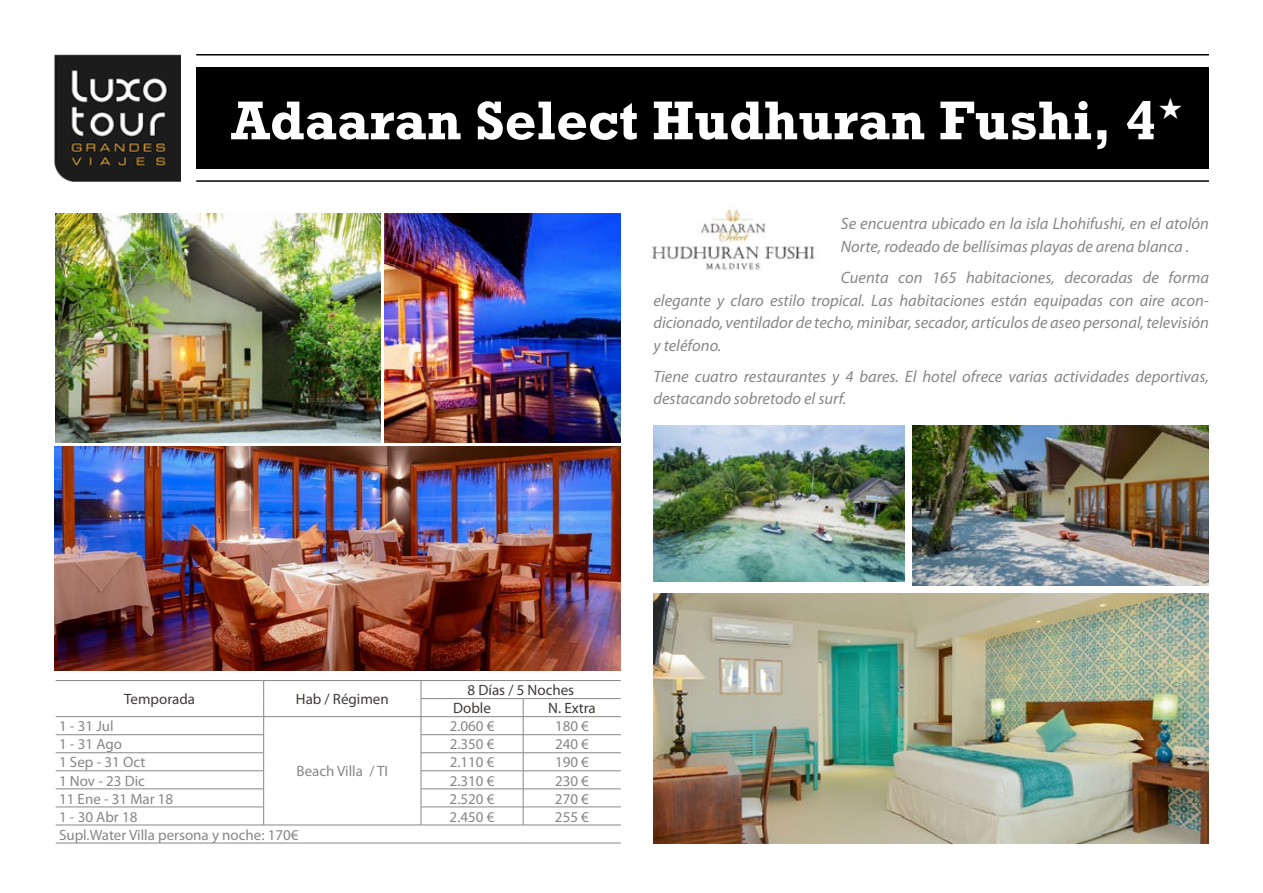
<style>
.page{position:relative;width:1263px;height:893px;background:#fff}
.page>*{position:absolute;margin:0;border:0;box-sizing:border-box;transform-origin:0 0}
.t1{font:700 55.5px "Rockwell";color:#fff}
.t2{font:italic 16.5px/22.5px "Myriad Pro";color:#878787}
.t3{font:15px "Myriad Pro";color:#878787}
.t4{font:15px/18px "Myriad Pro";color:#403b38}
</style>
<div class="page">
<img style="left:56px;top:213px;width:325px;height:229px">
<img style="left:385px;top:213px;width:236px;height:229px">
<img style="left:653px;top:593px;width:556px;height:250px">
<img style="left:653px;top:425px;width:251px;height:156px">
<img style="left:54px;top:54px;width:126px;height:128px">
<hr style="left:196px;top:54px;width:1013px;height:2px;background:#000">
<hr style="left:196px;top:180px;width:1013px;height:2px;background:#000">
<div style="left:196px;top:67px;width:1013px;height:102px;background:#000"></div>
<hr style="left:421px;top:698px;width:102px;height:1px;background:#878787">
<hr style="left:523px;top:698px;width:98px;height:1px;background:#878787">
<hr style="left:56px;top:716px;width:208px;height:1px;background:#878787">
<hr style="left:264px;top:716px;width:157px;height:1px;background:#878787">
<hr style="left:421px;top:716px;width:102px;height:1px;background:#878787">
<hr style="left:523px;top:716px;width:98px;height:1px;background:#878787">
<hr style="left:56px;top:734px;width:208px;height:1px;background:#878787">
<hr style="left:421px;top:734px;width:102px;height:1px;background:#878787">
<hr style="left:523px;top:734px;width:98px;height:1px;background:#878787">
<hr style="left:56px;top:752px;width:208px;height:1px;background:#878787">
<hr style="left:421px;top:752px;width:102px;height:1px;background:#878787">
<hr style="left:523px;top:752px;width:98px;height:1px;background:#878787">
<hr style="left:56px;top:770px;width:208px;height:1px;background:#878787">
<hr style="left:421px;top:770px;width:102px;height:1px;background:#878787">
<hr style="left:523px;top:770px;width:98px;height:1px;background:#878787">
<hr style="left:56px;top:789px;width:208px;height:1px;background:#878787">
<hr style="left:421px;top:789px;width:102px;height:1px;background:#878787">
<hr style="left:523px;top:789px;width:98px;height:1px;background:#878787">
<hr style="left:56px;top:807px;width:208px;height:1px;background:#878787">
<hr style="left:421px;top:807px;width:102px;height:1px;background:#878787">
<hr style="left:523px;top:807px;width:98px;height:1px;background:#878787">
<svg style="left:263px;top:681px;width:1px;height:144px"></svg>
<svg style="left:421px;top:681px;width:1px;height:144px"></svg>
<svg style="left:523px;top:699px;width:1px;height:126px"></svg>
<hr style="left:56px;top:680px;width:208px;height:1px;background:#878787">
<hr style="left:264px;top:680px;width:157px;height:1px;background:#878787">
<hr style="left:421px;top:680px;width:102px;height:1px;background:#878787">
<hr style="left:523px;top:680px;width:98px;height:1px;background:#878787">
<hr style="left:264px;top:825px;width:157px;height:1px;background:#878787">
<hr style="left:56px;top:825px;width:208px;height:1px;background:#878787">
<hr style="left:56px;top:843px;width:208px;height:1px;background:#878787">
<hr style="left:264px;top:843px;width:157px;height:1px;background:#878787">
<hr style="left:421px;top:843px;width:102px;height:1px;background:#878787">
<hr style="left:523px;top:843px;width:98px;height:1px;background:#878787">
<hr style="left:421px;top:825px;width:102px;height:1px;background:#878787">
<hr style="left:523px;top:825px;width:98px;height:1px;background:#878787">
<img style="left:651px;top:208px;width:164px;height:62px">
<img style="left:912px;top:425px;width:297px;height:160px">
<img style="left:54px;top:446px;width:567px;height:224px">
<h1 class="t1" style="left:231px;top:87px;width:926px">Adaaran Select Hudhuran Fushi, 4</h1>
<p class="t2" style="left:841px;top:212px;width:370px">Se encuentra ubicado en la isla Lhohifushi, en el atolón<br>Norte, rodeado de bellísimas playas de arena blanca .</p>
<p class="t2" style="left:653px;top:266px;width:557px;text-align:justify;text-indent:187px">Cuenta con 165 habitaciones, decoradas de forma elegante y claro estilo tropical. Las habitaciones están equipadas con aire acon&shy;dicionado, ventilador de techo, minibar, secador, artículos de aseo personal, televisión y teléfono.</p>
<p class="t2" style="left:653px;top:364px;width:557px">Tiene cuatro restaurantes y 4 bares. El hotel ofrece varias actividades deportivas, destacando sobretodo el surf.</p>
<p class="t3" style="left:59px;top:717px;width:56px">1 - 31 Jul</p>
<p class="t4" style="left:124px;top:690px;width:72px">Temporada</p>
<p class="t4" style="left:296px;top:690px;width:94px">Hab / Régimen</p>
<p class="t4" style="left:453px;top:681px;width:123px;text-indent:15px">8 Días / 5 Noches<br>Doble</p>
<p class="t4" style="left:548px;top:699px;width:49px">N. Extra</p>
<p class="t3" style="left:450px;top:717px;width:46px">2.060 €</p>
<p class="t3" style="left:555px;top:717px;width:35px">180 €</p>
<p class="t3" style="left:59px;top:735px;width:64px">1 - 31 Ago</p>
<p class="t3" style="left:450px;top:735px;width:46px">2.350 €</p>
<p class="t3" style="left:555px;top:735px;width:35px">240 €</p>
<p class="t3" style="left:59px;top:753px;width:88px">1 Sep - 31 Oct</p>
<p class="t3" style="left:450px;top:753px;width:46px">2.110 €</p>
<p class="t3" style="left:555px;top:753px;width:35px">190 €</p>
<p class="t3" style="left:59px;top:771px;width:87px">1 Nov - 23 Dic</p>
<p class="t3" style="left:450px;top:771px;width:46px">2.310 €</p>
<p class="t3" style="left:555px;top:771px;width:35px">230 €</p>
<p class="t3" style="left:59px;top:789px;width:116px">11 Ene - 31 Mar 18</p>
<p class="t3" style="left:450px;top:789px;width:46px">2.520 €</p>
<p class="t3" style="left:555px;top:789px;width:35px">270 €</p>
<p class="t3" style="left:59px;top:807px;width:80px">1 - 30 Abr 18</p>
<p class="t3" style="left:450px;top:807px;width:46px">2.450 €</p>
<p class="t3" style="left:555px;top:807px;width:35px">255 €</p>
<p class="t3" style="left:59px;top:825px;width:241px">Supl.Water Villa persona y noche: 170€</p>
<p class="t3" style="left:296px;top:762px;width:93px">Beach Villa / TI</p>
</div>
